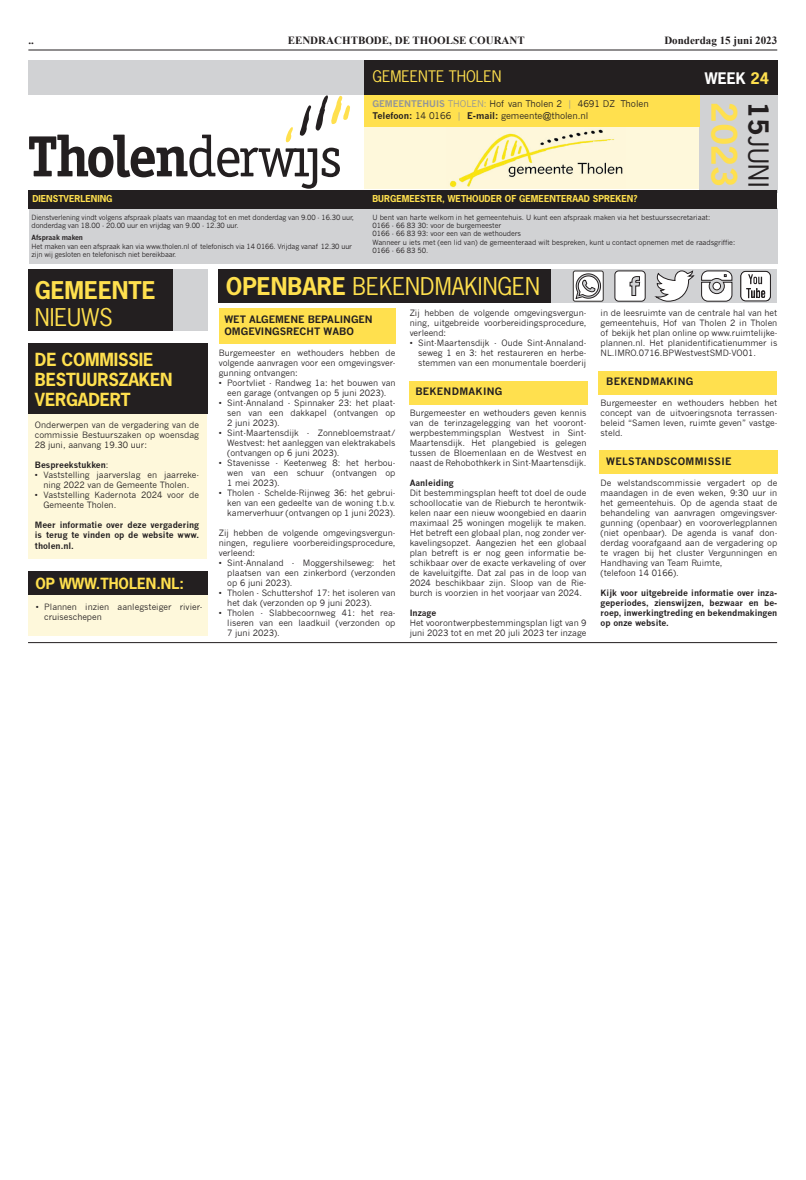
<style>
.page{position:relative;width:806px;height:1180px;background:#fff}
.page>*{position:absolute;margin:0;border:0;box-sizing:border-box;transform-origin:0 0}
.t1{font:700 33px "News Gothic Std";color:#ffe04e}
.t2{font:26px "News Gothic Std";color:#231f20}
.t3{font:23px "News Gothic Std";color:#ffe04e}
.t4{font:700 23px "News Gothic Std";color:#ffe04e}
.t5{font:700 17px/20px "News Gothic Std";letter-spacing:-.01em;color:#ffe04e}
.t6{font:15px "News Gothic Std";color:#ffe04e}
.t7{font:700 15px "News Gothic Std";color:#fff}
.t8{font:700 14.5px "News Gothic Std";color:#ffe04e}
.t9{font:700 11px "Times New Roman";color:#231f20}
.t10{font:700 10px "News Gothic";letter-spacing:.03em;color:#231f20}
.t11{font:700 10px/12px "News Gothic";color:#231f20}
.t12{font:9px/12.8px "News Gothic";letter-spacing:-.005em;color:#231f20}
.t13{font:700 9px "News Gothic Std";color:#ffe04e}
.t14{font:8.5px/10px "News Gothic";color:#231f20;text-align:justify}
.t15{font:700 8.5px/10px "News Gothic";color:#231f20;text-align:justify}
.t16{font:7px/8.4px "News Gothic";letter-spacing:-.02em;color:#231f20}
.t17{font:700 7px "News Gothic";letter-spacing:-.02em;color:#231f20}
.s1{font-weight:700}
.s2{color:#ffe04e}
.s3{font-weight:700;color:#939598}
.s4{color:#939598}
.s5{font-weight:400}
</style>
<div class="page">
<div style="left:259px;top:269px;width:517px;height:33px;background:#d1d2d4"></div>
<hr style="left:28px;top:50px;width:748px;height:1px;background:#231f20">
<div style="left:364px;top:112px;width:334px;height:77px;background:#fef8db"></div>
<div style="left:28px;top:60px;width:352px;height:35px;background:#d1d2d4"></div>
<svg style="left:29px;top:95px;width:321px;height:94px"></svg>
<img style="left:446px;top:126px;width:178px;height:62px">
<div style="left:364px;top:60px;width:413px;height:35px;background:#231f20"></div>
<div style="left:698px;top:95px;width:78px;height:97px;background:#d1d2d4"></div>
<div style="left:364px;top:95px;width:334px;height:31px;background:#ffe04e"></div>
<div style="left:29px;top:208px;width:748px;height:56px;background:#d1d2d4"></div>
<div style="left:28px;top:190px;width:748px;height:18px;background:#231f20"></div>
<div style="left:168px;top:269px;width:39px;height:61px;background:#d1d2d4"></div>
<div style="left:29px;top:364px;width:178px;height:194px;background:#fef8db"></div>
<div style="left:28px;top:343px;width:179px;height:71px;background:#231f20"></div>
<div style="left:409px;top:381px;width:179px;height:24px;background:#ffe04e"></div>
<div style="left:598px;top:371px;width:178px;height:23px;background:#ffe04e"></div>
<div style="left:598px;top:450px;width:179px;height:23px;background:#ffe04e"></div>
<div style="left:218px;top:308px;width:177px;height:35px;background:#ffe04e"></div>
<div style="left:28px;top:269px;width:144px;height:61px;background:#231f20"></div>
<hr style="left:28px;top:642px;width:748px;height:1px;background:#231f20">
<div style="left:28px;top:588px;width:180px;height:47px;background:#fef8db"></div>
<div style="left:28px;top:571px;width:180px;height:24px;background:#231f20"></div>
<svg style="left:614px;top:270px;width:31px;height:32px"></svg>
<svg style="left:654px;top:270px;width:40px;height:32px"></svg>
<svg style="left:701px;top:270px;width:31px;height:32px"></svg>
<svg style="left:740px;top:271px;width:30px;height:30px"></svg>
<svg style="left:573px;top:271px;width:30px;height:30px"></svg>
<div style="left:572px;top:271px;width:31px;height:30px;border:1px solid #302d2c;border-radius:2px"></div>
<svg style="left:575px;top:270px;width:25px;height:32px"></svg>
<div style="left:218px;top:269px;width:332px;height:34px;background:#231f20"></div>
<p class="t9" style="left:28px;top:33px;width:7px">..</p>
<p class="t9" style="left:287px;top:33px;width:238px">EENDRACHTBODE, DE THOOLSE COURANT</p>
<p class="t9" style="left:664px;top:33px;width:114px">Donderdag 15 juni 2023</p>
<h3 class="t6" style="left:372px;top:67px;width:130px">GEMEENTE THOLEN</h3>
<h2 class="t2" style="left:774px;top:102px;width:86px;rotate:90deg"><span class="s1">15</span>JUNI</h2>
<h3 class="t7" style="left:704px;top:68px;width:66px">WEEK <span class="s2">24</span></h3>
<p class="t12" style="left:372px;top:97px;width:277px"><span class="s3">GEMEENTEHUIS</span> <span class="s4">THOLEN:</span> Hof van Tholen 2 <span class="s4">|</span> 4691 DZ Tholen<br><span class="s1">Telefoon:</span> 14 0166 <span class="s4">|</span> <span class="s1">E-mail:</span> gemeente@tholen.nl</p>
<h1 class="t1" style="left:745px;top:102px;width:86px;rotate:90deg">2023</h1>
<p class="t13" style="left:32px;top:193px;width:82px">DIENSTVERLENING</p>
<p class="t13" style="left:372px;top:193px;width:266px">BURGEMEESTER, WETHOUDER OF GEMEENTERAAD SPREKEN?</p>
<p class="t16" style="left:31px;top:213px;width:324px">Dienstverlening vindt volgens afspraak plaats van maandag tot en met donderdag van 9.00 - 16.30 uur, donderdag van 18.00 - 20.00 uur en vrijdag van 9.00 - 12.30 uur.</p>
<p class="t17" style="left:31px;top:233px;width:53px">Afspraak maken</p>
<p class="t16" style="left:31px;top:242px;width:322px">Het maken van een afspraak kan via www.tholen.nl of telefonisch via 14 0166. Vrijdag vanaf 12.30 uur zijn wij gesloten en telefonisch niet bereikbaar.</p>
<p class="t16" style="left:372px;top:213px;width:364px">U bent van harte welkom in het gemeentehuis. U kunt een afspraak maken via het bestuurssecretariaat:<br>0166 - 66 83 30: voor de burgemeester<br>0166 - 66 83 93: voor een van de wethouders<br>Wanneer u iets met (een lid van) de gemeenteraad wilt bespreken, kunt u contact opnemen met de raadsgriffie:<br>0166 - 66 83 50.</p>
<h3 class="t3" style="left:226px;top:271px;width:315px"><span class="s1">OPENBARE</span> BEKENDMAKINGEN</h3>
<h3 class="t4" style="left:35px;top:274px;width:122px">GEMEENTE</h3>
<h3 class="t3" style="left:35px;top:303px;width:79px">NIEUWS</h3>
<p class="t11" style="left:224px;top:313px;width:150px">WET ALGEMENE BEPALINGEN<br>OMGEVINGSRECHT WABO</p>
<p class="t14" style="left:219px;top:348px;width:178px">Burgemeester en wethouders hebben de volgende aanvragen voor een omgevingsver&shy;gunning ontvangen:</p>
<p class="t14" style="left:219px;top:378px;width:178px;text-align:center">• Poortvliet - Randweg 1a: het bouwen van een garage (ontvangen op 5 juni 2023).</p>
<p class="t14" style="left:227px;top:398px;width:170px;text-indent:-8px">• Sint-Annaland - Spinnaker 23: het plaat&shy;sen van een dakkapel (ontvangen op 2 juni 2023).</p>
<p class="t14" style="left:227px;top:428px;width:170px;text-indent:-8px">• Sint-Maartensdijk - Zonnebloemstraat/ Westvest: het aanleggen van elektrakabels (ontvangen op 6 juni 2023).</p>
<p class="t14" style="left:227px;top:458px;width:170px;text-indent:-8px">• Stavenisse - Keetenweg 8: het herbou&shy;wen van een schuur (ontvangen op 1 mei 2023).</p>
<p class="t14" style="left:227px;top:488px;width:170px;text-indent:-8px">• Tholen - Schelde-Rijnweg 36: het gebrui&shy;ken van een gedeelte van de woning t.b.v. kamerverhuur (ontvangen op 1 juni 2023).</p>
<p class="t14" style="left:219px;top:528px;width:178px">Zij hebben de volgende omgevingsvergun&shy;ningen, reguliere voorbereidingsprocedure, verleend:</p>
<p class="t14" style="left:227px;top:558px;width:170px;text-indent:-8px">• Sint-Annaland - Moggershilseweg: het plaatsen van een zinkerbord (verzonden op 6 juni 2023).</p>
<p class="t14" style="left:227px;top:588px;width:170px;text-indent:-8px">• Tholen - Schuttershof 17: het isoleren van het dak (verzonden op 9 juni 2023).</p>
<p class="t14" style="left:227px;top:608px;width:170px;text-indent:-8px">• Tholen - Slabbecoornweg 41: het rea&shy;liseren van een laadkuil (verzonden op 7 juni 2023).</p>
<p class="t14" style="left:409px;top:308px;width:178px">Zij hebben de volgende omgevingsvergun&shy;ning, uitgebreide voorbereidingsprocedure, verleend:</p>
<p class="t14" style="left:418px;top:338px;width:170px;text-indent:-8px">• Sint-Maartensdijk - Oude Sint-Annaland&shy;seweg 1 en 3: het restaureren en herbe&shy;stemmen van een monumentale boerderij</p>
<p class="t10" style="left:415px;top:385px;width:88px">BEKENDMAKING</p>
<p class="t14" style="left:409px;top:408px;width:178px">Burgemeester en wethouders geven kennis van de terinzagelegging van het vooront&shy;werpbestemmingsplan Westvest in Sint-Maartensdijk. Het plangebied is gelegen tussen de Bloemenlaan en de Westvest en naast de Rehobothkerk in Sint-Maartensdijk.</p>
<p class="t15" style="left:409px;top:478px;width:45px">Aanleiding</p>
<p class="t14" style="left:409px;top:488px;width:178px">Dit bestemmingsplan heeft tot doel de oude schoollocatie van de Rieburch te herontwik&shy;kelen naar een nieuw woongebied en daarin maximaal 25 woningen mogelijk te maken.<br>Het betreft een globaal plan, nog zonder ver&shy;kavelingsopzet. Aangezien het een globaal plan betreft is er nog geen informatie be&shy;schikbaar over de exacte verkaveling of over de kaveluitgifte. Dat zal pas in de loop van 2024 beschikbaar zijn. Sloop van de Rie&shy;burch is voorzien in het voorjaar van 2024.</p>
<p class="t15" style="left:409px;top:608px;width:28px">Inzage</p>
<p class="t14" style="left:409px;top:618px;width:178px">Het voorontwerpbestemmingsplan ligt van 9 juni 2023 tot en met 20 juli 2023 ter inzage</p>
<h3 class="t5" style="left:35px;top:349px;width:139px">DE COMMISSIE<br>BESTUURSZAKEN<br>VERGADERT</h3>
<p class="t14" style="left:35px;top:420px;width:166px">Onderwerpen van de vergadering van de commissie Bestuurszaken op woensdag 28 juni, aanvang 19.30 uur:</p>
<p class="t15" style="left:35px;top:460px;width:75px">Bespreekstukken<span class="s5">:</span></p>
<p class="t14" style="left:35px;top:470px;width:166px;text-align:center">• Vaststelling jaarverslag en jaarreke&shy;ning 2022 van de Gemeente Tholen.</p>
<p class="t14" style="left:43px;top:490px;width:157px;text-indent:-8px">• Vaststelling Kadernota 2024 voor de<br>Gemeente Tholen.</p>
<p class="t15" style="left:35px;top:520px;width:166px">Meer informatie over deze vergadering is terug te vinden op de website www. tholen.nl.</p>
<h3 class="t8" style="left:35px;top:574px;width:150px">OP WWW.THOLEN.NL:</h3>
<p class="t14" style="left:44px;top:601px;width:160px;text-indent:-8px">• Plannen inzien aanlegsteiger rivier&shy;cruiseschepen</p>
<p class="t14" style="left:600px;top:308px;width:178px">in de leesruimte van de centrale hal van het gemeentehuis, Hof van Tholen 2 in Tholen of bekijk het plan online op www.ruimtelijke&shy;plannen.nl. Het planidentificatienummer is NL.IMRO.0716.BPWestvestSMD-VO01.</p>
<p class="t10" style="left:606px;top:375px;width:88px">BEKENDMAKING</p>
<p class="t14" style="left:600px;top:398px;width:178px">Burgemeester en wethouders hebben het concept van de uitvoeringsnota terrassen&shy;beleid “Samen leven, ruimte geven” vastge&shy;steld.</p>
<p class="t10" style="left:606px;top:455px;width:127px">WELSTANDSCOMMISSIE</p>
<p class="t14" style="left:600px;top:478px;width:178px;text-align:left">De welstandscommissie vergadert op de maandagen in de even weken, 9:30 uur in het gemeentehuis. Op de agenda staat de behandeling van aanvragen omgevingsver&shy;gunning (openbaar) en vooroverlegplannen (niet openbaar). De agenda is vanaf don&shy;derdag voorafgaand aan de vergadering op te vragen bij het cluster Vergunningen en Handhaving van Team Ruimte,<br>(telefoon 14 0166).</p>
<p class="t15" style="left:600px;top:588px;width:178px">Kijk voor uitgebreide informatie over inza&shy;geperiodes, zienswijzen, bezwaar en be&shy;roep, inwerkingtreding en bekendmakingen op onze website.</p>
</div>
